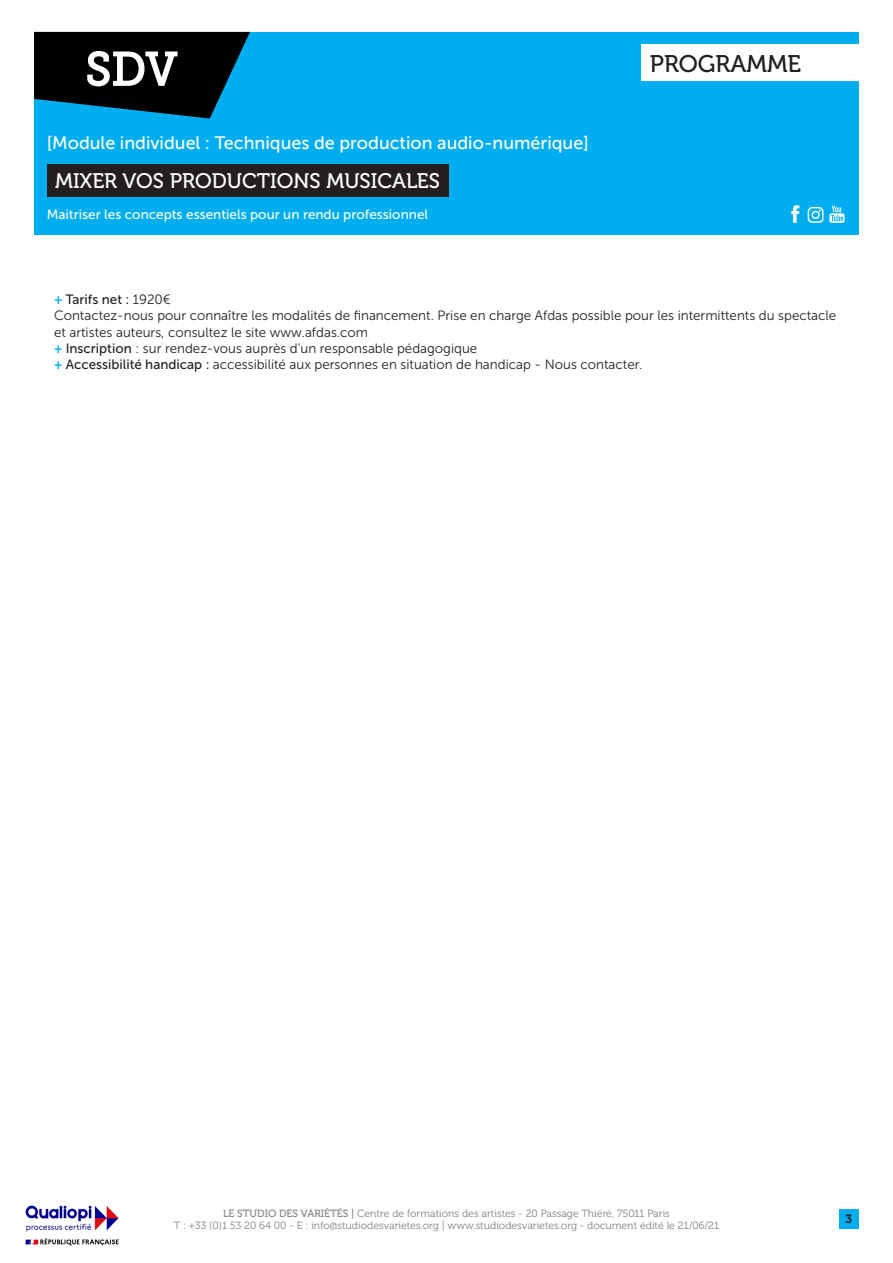
<style>
.page{position:relative;width:893px;height:1263px;background:#fff}
.page>*{position:absolute;margin:0;border:0;box-sizing:border-box;transform-origin:0 0}
.t1{font:24px "Museo 500";color:#231f20}
.t2{font:21px "Museo 500";color:#fff}
.t3{font:18px "Museo Sans 500";color:#fff}
.Corps_de_texte{font:13.5px/16.2px "Museo Sans 300";color:#231f20}
.t4{font:13.5px "Museo Sans 500";color:#fff}
.Corps_de_texte-2{font:13.5px "Museo Sans 500";color:#231f20}
.t5{font:12px "Museo 700";color:#231f20}
.t6{font:10.5px/12.6px "Museo 300";color:#808285;text-align:center}
.s1{font-family:"Museo Sans 700";color:#00aeef}
.s2{font-family:"Museo Sans 300"}
.s3{font-family:"Museo Sans 500"}
.s4{font-family:"Museo 500"}
</style>
<div class="page">
<div style="left:34px;top:32px;width:825px;height:203px;background:#00aeef"></div>
<svg style="left:34px;top:32px;width:216px;height:87px"></svg>
<div style="left:641px;top:45px;width:227px;height:36px;background:#fff"></div>
<svg style="left:829px;top:206px;width:15px;height:17px"></svg>
<svg style="left:791px;top:205px;width:8px;height:18px"></svg>
<svg style="left:808px;top:207px;width:15px;height:16px"></svg>
<div style="left:47px;top:164px;width:402px;height:32px;background:#231f20"></div>
<img style="left:25px;top:1205px;width:94px;height:41px">
<div style="left:839px;top:1209px;width:19px;height:19px;background:#00aeef"></div>
<h3 class="t3" style="left:47px;top:133px;width:543px">[Module individuel : Techniques de production audio-numérique]</h3>
<h2 class="t2" style="left:55px;top:169px;width:386px">MIXER VOS PRODUCTIONS MUSICALES</h2>
<p class="t4" style="left:47px;top:207px;width:383px">Maitriser les concepts essentiels pour un rendu professionnel</p>
<h1 class="t1" style="left:650px;top:50px;width:153px">PROGRAMME</h1>
<p class="Corps_de_texte-2" style="left:54px;top:292px;width:118px"><span class="s1">+</span> Tarifs net : <span class="s2">1920€</span></p>
<p class="Corps_de_texte" style="left:54px;top:308px;width:784px">Contactez-nous pour connaître les modalités de financement. Prise en charge Afdas possible pour les intermittents du spectacle et artistes auteurs, consultez le site www.afdas.com</p>
<p class="Corps_de_texte" style="left:54px;top:340px;width:425px"><span class="s1">+</span> <span class="s3">Inscription</span> : sur rendez-vous auprès d’un responsable pédagogique</p>
<p class="Corps_de_texte" style="left:54px;top:356px;width:590px"><span class="s1">+</span> <span class="s3">Accessibilité handicap :</span> accessibilité aux personnes en situation de handicap - Nous contacter.</p>
<p class="t6" style="left:174px;top:1207px;width:546px"><span class="s4">LE STUDIO DES VARIÉTÉS |</span> Centre de formations des artistes - 20 Passage Thiéré, 75011 Paris<br>T : +33 (0)1 53 20 64 00 - E : info@studiodesvarietes.org | www.studiodesvarietes.org - document édité le 21/06/21</p>
<p class="t5" style="left:845px;top:1212px;width:8px">3</p>
</div>
